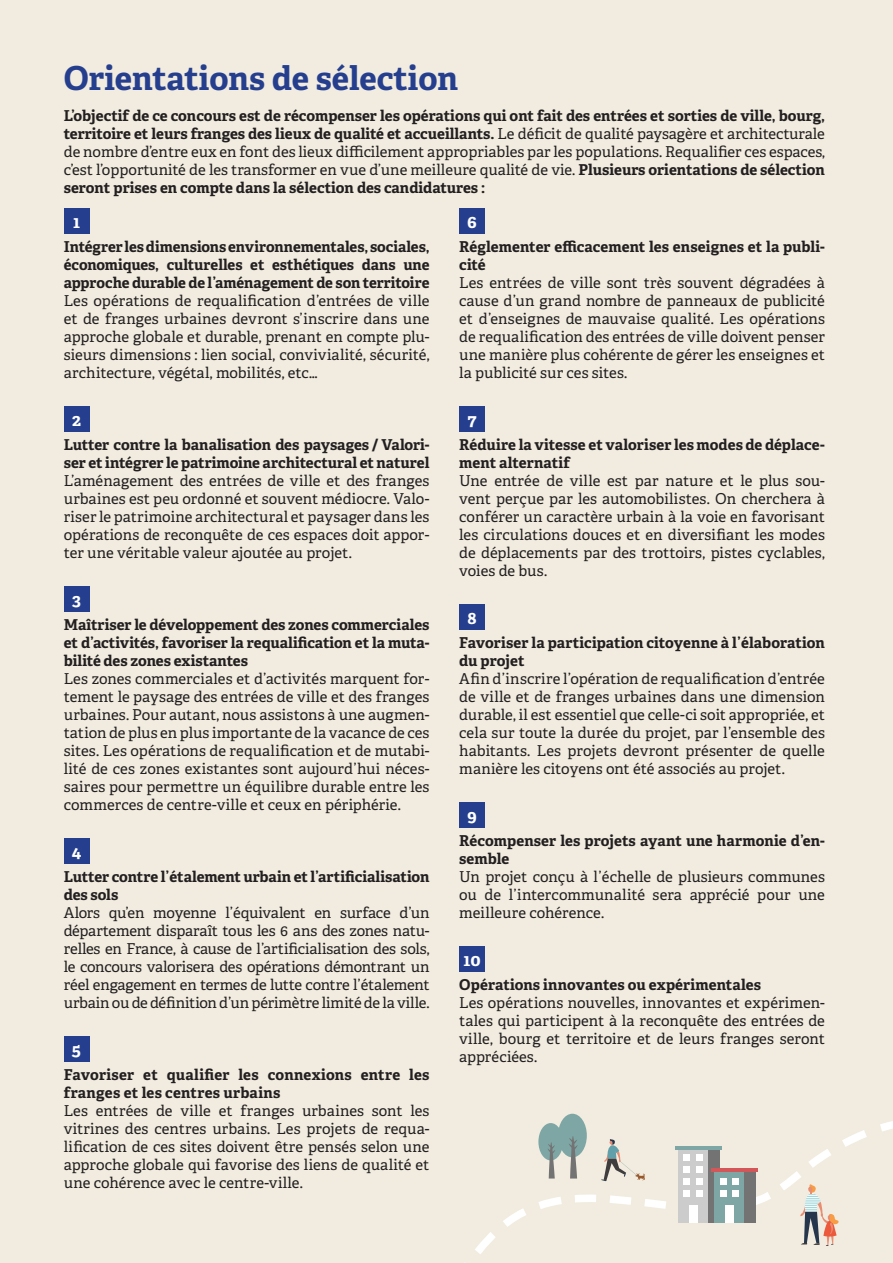
<style>
.page{position:relative;width:893px;height:1263px;background:#f1ecdf}
.page>*{position:absolute;margin:0;border:0;box-sizing:border-box;transform-origin:0 0}
.Titre_1{font:700 33px "Adelle Basic";color:#253f8e}
.Titre_1-2{font:700 17.1px "Adelle Basic";color:#fff}
.suite_liste_numeroté{font:15px/18px "Adelle Basic";letter-spacing:.005em;color:#231f20;text-align:justify}
.liste_numerote{font:700 15px/18px "Adelle Basic";color:#231f20}
.Texte_base{font:700 15px/18px "Adelle Basic";letter-spacing:-.005em;color:#231f20;text-align:justify}
.s1{font-weight:400}
</style>
<div class="page">
<svg style="left:475px;top:1115px;width:296px;height:139px"></svg>
<div style="left:64px;top:208px;width:25px;height:26px;background:#253f8e"></div>
<div style="left:64px;top:406px;width:25px;height:26px;background:#253f8e"></div>
<div style="left:64px;top:586px;width:25px;height:26px;background:#253f8e"></div>
<div style="left:64px;top:838px;width:25px;height:26px;background:#253f8e"></div>
<div style="left:64px;top:1036px;width:25px;height:26px;background:#253f8e"></div>
<div style="left:459px;top:208px;width:26px;height:26px;background:#253f8e"></div>
<div style="left:459px;top:406px;width:26px;height:26px;background:#253f8e"></div>
<div style="left:459px;top:604px;width:26px;height:26px;background:#253f8e"></div>
<div style="left:459px;top:802px;width:26px;height:26px;background:#253f8e"></div>
<div style="left:459px;top:946px;width:26px;height:26px;background:#253f8e"></div>
<div style="left:558px;top:1114px;width:29px;height:43px;background:#7da6a5;border-radius:50%"></div>
<svg style="left:568px;top:1136px;width:10px;height:42px"></svg>
<div style="left:538px;top:1123px;width:25px;height:37px;background:#7da6a5;border-radius:50%"></div>
<svg style="left:547px;top:1142px;width:9px;height:36px"></svg>
<div style="left:678px;top:1147px;width:30px;height:75px;background:#ccc"></div>
<div style="left:708px;top:1147px;width:12px;height:75px;background:#737373"></div>
<svg style="left:684px;top:1154px;width:6px;height:6px"></svg>
<svg style="left:696px;top:1154px;width:6px;height:6px"></svg>
<svg style="left:684px;top:1166px;width:6px;height:6px"></svg>
<svg style="left:696px;top:1166px;width:6px;height:6px"></svg>
<svg style="left:684px;top:1178px;width:6px;height:6px"></svg>
<svg style="left:696px;top:1178px;width:6px;height:6px"></svg>
<div style="left:684px;top:1190px;width:6px;height:7px;background:#fff"></div>
<div style="left:696px;top:1190px;width:6px;height:7px;background:#fff"></div>
<div style="left:689px;top:1205px;width:9px;height:17px;background:#fff"></div>
<hr style="left:675px;top:1146px;width:46px;height:3px;background:#7da6a5">
<div style="left:714px;top:1169px;width:30px;height:53px;background:#7da6a5"></div>
<div style="left:744px;top:1169px;width:12px;height:53px;background:#737373"></div>
<svg style="left:720px;top:1178px;width:6px;height:6px"></svg>
<div style="left:732px;top:1178px;width:7px;height:6px;background:#fff"></div>
<div style="left:720px;top:1190px;width:6px;height:7px;background:#fff"></div>
<div style="left:732px;top:1190px;width:7px;height:7px;background:#fff"></div>
<div style="left:725px;top:1205px;width:9px;height:17px;background:#fff"></div>
<hr style="left:711px;top:1168px;width:46px;height:3px;background:#d35759">
<svg style="left:601px;top:1139px;width:44px;height:42px"></svg>
<svg style="left:780px;top:1121px;width:113px;height:125px"></svg>
<p class="Titre_1" style="left:64px;top:57px;width:396px">Orientations de sélection</p>
<p class="Texte_base" style="left:64px;top:106px;width:763px">L’objectif de ce concours est de récompenser les opérations qui ont fait des entrées et sorties de ville, bourg, territoire et leurs franges des lieux de qualité et accueillants. <span class="s1">Le déficit de qualité paysagère et architecturale de nombre d’entre eux en font des lieux difficilement appropriables par les populations. Requalifier ces espaces, c’est l’opportunité de les transformer en vue d’une meilleure qualité de vie.</span> Plusieurs orientations de sélection seront prises en compte dans la sélection des candidatures :</p>
<p class="Titre_1-2" style="left:73px;top:211px;width:8px">1</p>
<p class="Texte_base" style="left:64px;top:238px;width:367px">Intégrer les dimensions environnementales, sociales, économiques, culturelles et esthétiques dans une approche durable de l’aménagement de son territoire</p>
<p class="suite_liste_numeroté" style="left:64px;top:292px;width:367px">Les opérations de requalification d’entrées de ville et de franges urbaines devront s’inscrire dans une approche globale et durable, prenant en compte plu&shy;sieurs dimensions : lien social, convivialité, sécurité, architecture, végétal, mobilités, etc…</p>
<p class="Titre_1-2" style="left:72px;top:409px;width:10px">2</p>
<p class="liste_numerote" style="left:64px;top:436px;width:367px">Lutter contre la banalisation des paysages / Valori&shy;ser et intégrer le patrimoine architectural et naturel</p>
<p class="suite_liste_numeroté" style="left:64px;top:472px;width:367px">L’aménagement des entrées de ville et des franges urbaines est peu ordonné et souvent médiocre. Valo&shy;riser le patrimoine architectural et paysager dans les opérations de reconquête de ces espaces doit appor&shy;ter une véritable valeur ajoutée au projet.</p>
<p class="Titre_1-2" style="left:72px;top:589px;width:10px">3</p>
<p class="liste_numerote" style="left:64px;top:616px;width:367px;text-align:justify">Maîtriser le développement des zones commerciales et d’activités, favoriser la requalification et la muta&shy;bilité des zones existantes</p>
<p class="suite_liste_numeroté" style="left:64px;top:670px;width:367px">Les zones commerciales et d’activités marquent for&shy;tement le paysage des entrées de ville et des franges urbaines. Pour autant, nous assistons à une augmen&shy;tation de plus en plus importante de la vacance de ces sites. Les opérations de requalification et de mutabi&shy;lité de ces zones existantes sont aujourd’hui néces&shy;saires pour permettre un équilibre durable entre les commerces de centre-ville et ceux en périphérie.</p>
<p class="Titre_1-2" style="left:72px;top:841px;width:11px">4</p>
<p class="liste_numerote" style="left:64px;top:868px;width:367px">Lutter contre l’étalement urbain et l’artificialisation des sols</p>
<p class="suite_liste_numeroté" style="left:64px;top:904px;width:367px">Alors qu’en moyenne l’équivalent en surface d’un département disparaît tous les 6 ans des zones natu&shy;relles en France, à cause de l’artificialisation des sols, le concours valorisera des opérations démontrant un réel engagement en termes de lutte contre l’étalement urbain ou de définition d’un périmètre limité de la ville.</p>
<p class="Titre_1-2" style="left:72px;top:1039px;width:11px">5</p>
<p class="liste_numerote" style="left:64px;top:1066px;width:367px">Favoriser et qualifier les connexions entre les franges et les centres urbains</p>
<p class="suite_liste_numeroté" style="left:64px;top:1102px;width:367px">Les entrées de ville et franges urbaines sont les vitrines des centres urbains. Les projets de requa&shy;lification de ces sites doivent être pensés selon une approche globale qui favorise des liens de qualité et une cohérence avec le centre-ville.</p>
<p class="Titre_1-2" style="left:467px;top:211px;width:11px">6</p>
<p class="liste_numerote" style="left:459px;top:238px;width:367px">Réglementer efficacement les enseignes et la publi&shy;cité</p>
<p class="suite_liste_numeroté" style="left:459px;top:274px;width:367px">Les entrées de ville sont très souvent dégradées à cause d’un grand nombre de panneaux de publicité et d’enseignes de mauvaise qualité. Les opérations de requalification des entrées de ville doivent penser une manière plus cohérente de gérer les enseignes et la publicité sur ces sites.</p>
<p class="Titre_1-2" style="left:467px;top:409px;width:11px">7</p>
<p class="liste_numerote" style="left:459px;top:436px;width:367px">Réduire la vitesse et valoriser les modes de déplace&shy;ment alternatif</p>
<p class="suite_liste_numeroté" style="left:459px;top:472px;width:367px">Une entrée de ville est par nature et le plus sou&shy;vent perçue par les automobilistes. On cherchera à conférer un caractère urbain à la voie en favorisant les circulations douces et en diversifiant les modes de déplacements par des trottoirs, pistes cyclables, voies de bus.</p>
<p class="Titre_1-2" style="left:467px;top:607px;width:11px">8</p>
<p class="liste_numerote" style="left:459px;top:634px;width:367px">Favoriser la participation citoyenne à l’élaboration du projet</p>
<p class="suite_liste_numeroté" style="left:459px;top:670px;width:367px">Afin d’inscrire l’opération de requalification d’entrée de ville et de franges urbaines dans une dimension durable, il est essentiel que celle-ci soit appropriée, et cela sur toute la durée du projet, par l’ensemble des habitants. Les projets devront présenter de quelle manière les citoyens ont été associés au projet.</p>
<p class="Titre_1-2" style="left:467px;top:805px;width:11px">9</p>
<p class="liste_numerote" style="left:459px;top:832px;width:367px">Récompenser les projets ayant une harmonie d’en&shy;semble</p>
<p class="suite_liste_numeroté" style="left:459px;top:868px;width:367px">Un projet conçu à l’échelle de plusieurs communes ou de l’intercommunalité sera apprécié pour une meilleure cohérence.</p>
<p class="Titre_1-2" style="left:463px;top:949px;width:19px">10</p>
<p class="liste_numerote" style="left:459px;top:976px;width:303px">Opérations innovantes ou expérimentales</p>
<p class="suite_liste_numeroté" style="left:459px;top:994px;width:367px">Les opérations nouvelles, innovantes et expérimen&shy;tales qui participent à la reconquête des entrées de ville, bourg et territoire et de leurs franges seront appréciées.</p>
</div>
